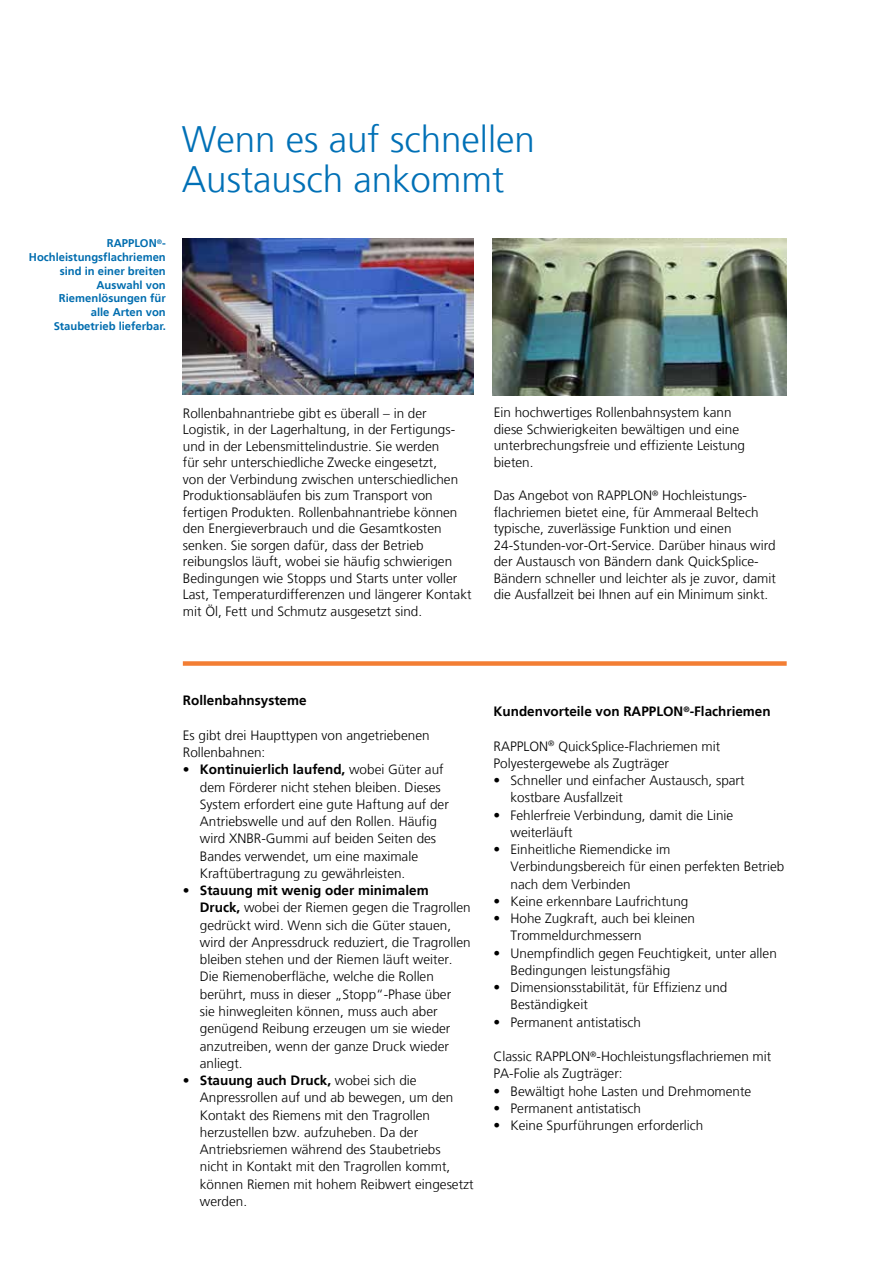
<style>
.page{position:relative;width:893px;height:1263px;background:#fff}
.page>*{position:absolute;margin:0;border:0;box-sizing:border-box;transform-origin:0 0}
.t1{font:300 36.75px/40.5px "Frutiger LT";color:#0070b6}
.t2{font:300 13.5px/17.2px "Frutiger LT";color:#000}
.t3{font:700 13.5px "Frutiger LT";color:#000}
.t4{font:700 11.25px/13.8px "Frutiger LT";color:#006daf;text-align:right}
.s1{font-weight:700}
</style>
<div class="page">
<img style="left:492px;top:239px;width:295px;height:157px">
<img style="left:183px;top:239px;width:290px;height:155px">
<div style="left:183px;top:661px;width:604px;height:5px;background:#f37e34"></div>
<h1 class="t1" style="left:182px;top:120px;width:355px">Wenn es auf schnellen<br>Austausch ankommt</h1>
<p class="t4" style="left:29px;top:236px;width:138px">RAPPLON<sup>®</sup>-<br>Hochleistungsflachriemen sind in einer breiten<br>Auswahl von<br>Riemenlösungen für<br>alle Arten von<br>Staubetrieb lieferbar.</p>
<p class="t2" style="left:183px;top:405px;width:290px;line-height:16.5px">Rollenbahnantriebe gibt es überall – in der Logistik, in der Lagerhaltung, in der Fertigungs&shy;und in der Lebensmittelindustrie. Sie werden<br>für sehr unterschiedliche Zwecke eingesetzt,<br>von der Verbindung zwischen unterschiedlichen Produktionsabläufen bis zum Transport von fertigen Produkten. Rollenbahnantriebe können den Energieverbrauch und die Gesamtkosten senken. Sie sorgen dafür, dass der Betrieb reibungslos läuft, wobei sie häufig schwierigen Bedingungen wie Stopps und Starts unter voller Last, Temperaturdifferenzen und längerer Kontakt mit Öl, Fett und Schmutz ausgesetzt sind.</p>
<p class="t2" style="left:494px;top:405px;width:253px;line-height:16.5px">Ein hochwertiges Rollenbahnsystem kann diese Schwierigkeiten bewältigen und eine unterbrechungsfreie und effiziente Leistung bieten.</p>
<p class="t2" style="left:494px;top:487px;width:284px;line-height:16.5px">Das Angebot von RAPPLON<sup>®</sup> Hochleistungs&shy;flachriemen bietet eine, für Ammeraal Beltech typische, zuverlässige Funktion und einen 24-Stunden-vor-Ort-Service. Darüber hinaus wird der Austausch von Bändern dank QuickSplice-Bändern schneller und leichter als je zuvor, damit die Ausfallzeit bei Ihnen auf ein Minimum sinkt.</p>
<p class="t3" style="left:183px;top:693px;width:125px">Rollenbahnsysteme</p>
<p class="t2" style="left:183px;top:727px;width:248px">Es gibt drei Haupttypen von angetriebenen<br>Rollenbahnen:</p>
<p class="t2" style="left:200px;top:761px;width:251px;text-indent:-17px"><span class="s1">• Kontinuierlich laufend,</span> wobei Güter auf dem Förderer nicht stehen bleiben. Dieses System erfordert eine gute Haftung auf der Antriebswelle und auf den Rollen. Häufig wird XNBR-Gummi auf beiden Seiten des Bandes verwendet, um eine maximale Kraftübertragung zu gewährleisten.</p>
<p class="t2" style="left:200px;top:882px;width:272px;text-indent:-17px"><span class="s1">• Stauung mit wenig oder minimalem Druck,</span> wobei der Riemen gegen die Tragrollen gedrückt wird. Wenn sich die Güter stauen, wird der Anpressdruck reduziert, die Tragrollen bleiben stehen und der Riemen läuft weiter.<br>Die Riemenoberfläche, welche die Rollen berührt, muss in dieser „Stopp“-Phase über<br>sie hinwegleiten können, muss auch aber genügend Reibung erzeugen um sie wieder anzutreiben, wenn der ganze Druck wieder anliegt.</p>
<p class="t2" style="left:200px;top:1072px;width:275px;text-indent:-17px"><span class="s1">• Stauung auch Druck,</span> wobei sich die Anpressrollen auf und ab bewegen, um den Kontakt des Riemens mit den Tragrollen herzustellen bzw. aufzuheben. Da der Antriebsriemen während des Staubetriebs<br>nicht in Kontakt mit den Tragrollen kommt, können Riemen mit hohem Reibwert eingesetzt werden.</p>
<p class="t3" style="left:494px;top:703px;width:279px">Kundenvorteile von RAPPLON<sup>®</sup>-Flachriemen</p>
<p class="t2" style="left:494px;top:737px;width:228px">RAPPLON<sup>®</sup> QuickSplice-Flachriemen mit<br>Polyestergewebe als Zugträger</p>
<p class="t2" style="left:511px;top:772px;width:236px;text-indent:-17px">• Schneller und einfacher Austausch, spart kostbare Ausfallzeit</p>
<p class="t2" style="left:511px;top:806px;width:224px;text-indent:-17px">• Fehlerfreie Verbindung, damit die Linie weiterläuft</p>
<p class="t2" style="left:511px;top:841px;width:275px;text-indent:-17px">• Einheitliche Riemendicke im<br>Verbindungsbereich für einen perfekten Betrieb nach dem Verbinden</p>
<p class="t2" style="left:494px;top:893px;width:196px">• Keine erkennbare Laufrichtung</p>
<p class="t2" style="left:511px;top:910px;width:186px;text-indent:-17px">• Hohe Zugkraft, auch bei kleinen<br>Trommeldurchmessern</p>
<p class="t2" style="left:511px;top:944px;width:268px;text-indent:-17px">• Unempfindlich gegen Feuchtigkeit, unter allen<br>Bedingungen leistungsfähig</p>
<p class="t2" style="left:511px;top:979px;width:218px;text-indent:-17px">• Dimensionsstabilität, für Effizienz und<br>Beständigkeit</p>
<p class="t2" style="left:494px;top:1013px;width:149px">• Permanent antistatisch</p>
<p class="t2" style="left:494px;top:1048px;width:279px">Classic RAPPLON<sup>®</sup>-Hochleistungsflachriemen mit<br>PA-Folie als Zugträger:</p>
<p class="t2" style="left:494px;top:1082px;width:259px">• Bewältigt hohe Lasten und Drehmomente</p>
<p class="t2" style="left:494px;top:1100px;width:149px">• Permanent antistatisch</p>
<p class="t2" style="left:494px;top:1117px;width:211px">• Keine Spurführungen erforderlich</p>
</div>
